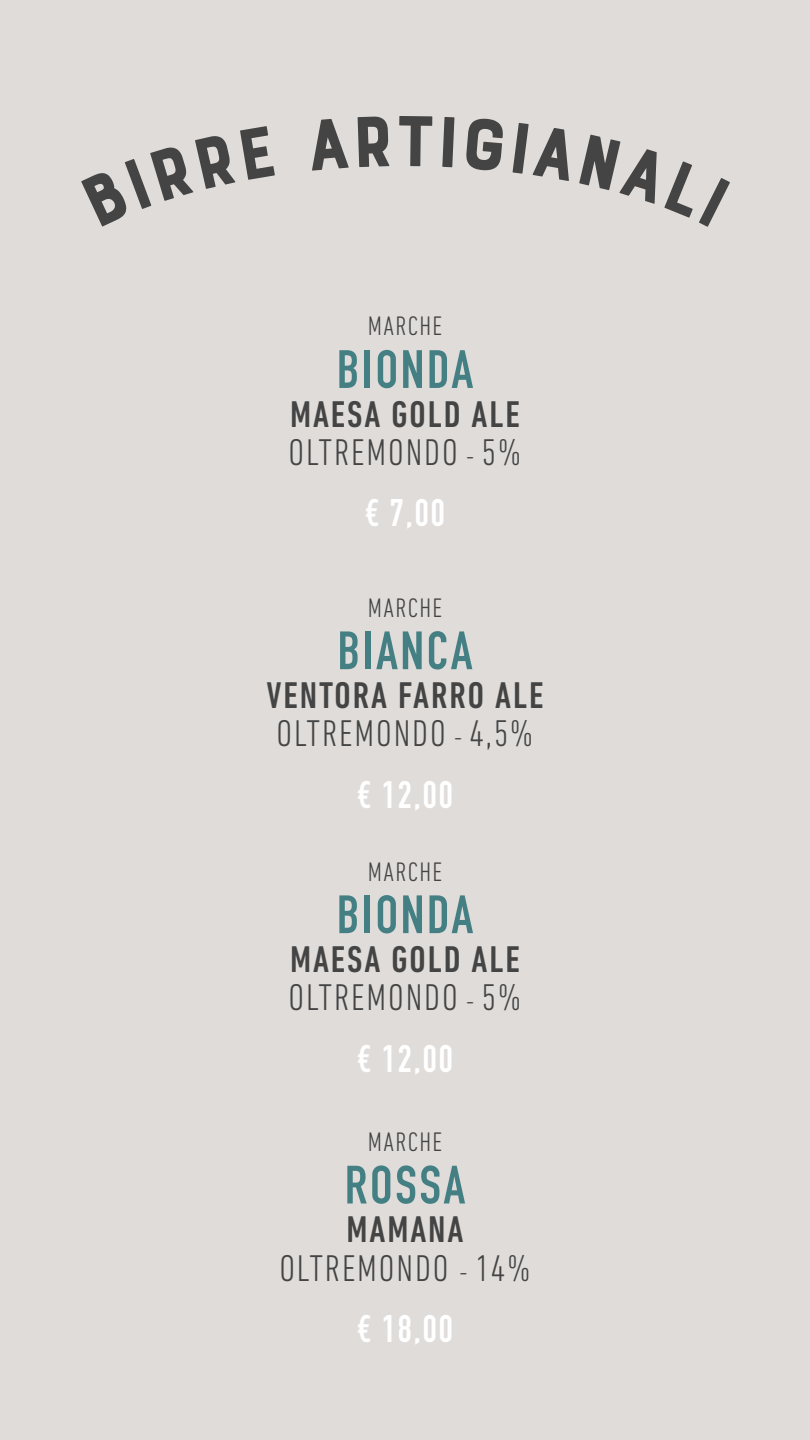
<style>
.page{position:relative;width:810px;height:1440px;background:#dfdcda}
.page>*{position:absolute;margin:0;border:0;box-sizing:border-box;transform-origin:0 0}
.t1{font:700 53.03px "DIN Condensed";letter-spacing:.05em;color:#448083}
.t2{font:300 condensed 37.88px "DIN Next LT Pro";letter-spacing:.05em;color:#444}
.t3{font:500 condensed 37.88px "DIN Next LT Pro";letter-spacing:.05em;color:#444}
.t4{font:700 37.88px "DIN Condensed";letter-spacing:.05em;color:#fff}
.t5{font:300 condensed 27.3px "DIN Next LT Pro";letter-spacing:.05em;color:#444}
.s1{font-size:27.3px}
</style>
<div class="page">
<p class="t5" style="left:368px;top:311px;width:76px">MARCHE</p>
<p class="t1" style="left:337px;top:334px;width:138px">BIONDA</p>
<p class="t3" style="left:290px;top:392px;width:231px">MAESA GOLD ALE</p>
<p class="t2" style="left:289px;top:431px;width:234px">OLTREMONDO <span class="s1">-</span> 5%</p>
<p class="t4" style="left:365px;top:488px;width:81px">€ 7,00</p>
<p class="t5" style="left:368px;top:592px;width:76px">MARCHE</p>
<p class="t1" style="left:338px;top:615px;width:136px">BIANCA</p>
<p class="t3" style="left:266px;top:674px;width:279px">VENTORA FARRO ALE</p>
<p class="t2" style="left:277px;top:712px;width:258px">OLTREMONDO <span class="s1">-</span> 4,5%</p>
<p class="t4" style="left:357px;top:769px;width:97px">€ 12,00</p>
<p class="t5" style="left:368px;top:856px;width:76px">MARCHE</p>
<p class="t1" style="left:337px;top:879px;width:138px">BIONDA</p>
<p class="t3" style="left:290px;top:938px;width:231px">MAESA GOLD ALE</p>
<p class="t2" style="left:289px;top:976px;width:234px">OLTREMONDO <span class="s1">-</span> 5%</p>
<p class="t4" style="left:357px;top:1033px;width:97px">€ 12,00</p>
<p class="t5" style="left:368px;top:1126px;width:76px">MARCHE</p>
<p class="t1" style="left:345px;top:1149px;width:122px">ROSSA</p>
<p class="t3" style="left:346px;top:1208px;width:119px">MAMANA</p>
<p class="t2" style="left:279px;top:1246px;width:253px">OLTREMONDO <span class="s1">-</span> 14%</p>
<p class="t4" style="left:357px;top:1303px;width:97px">€ 18,00</p>
</div>
